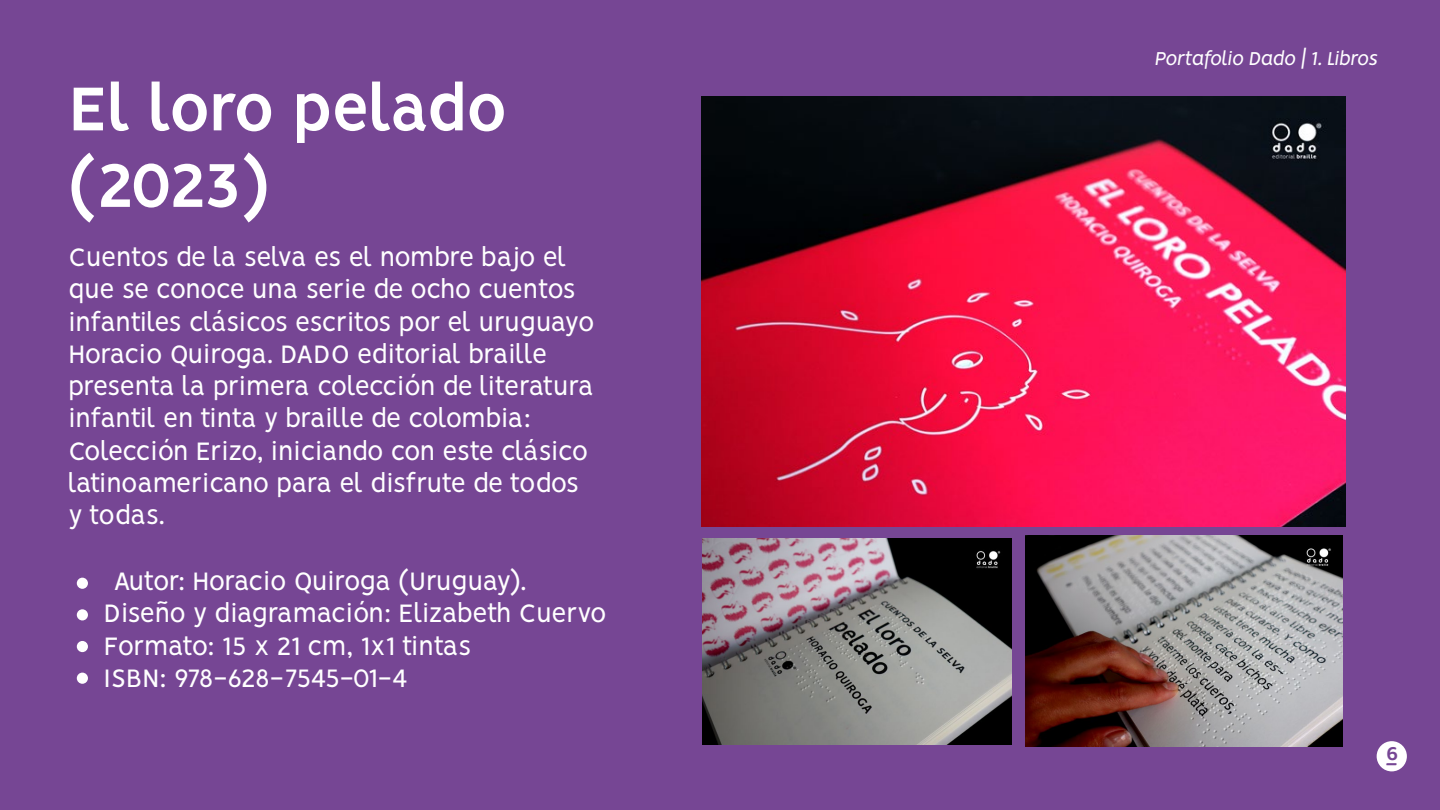
<style>
.page{position:relative;width:1440px;height:810px;background:#764694}
.page>*{position:absolute;margin:0;border:0;box-sizing:border-box;transform-origin:0 0}
.t1{font:700 69.75px/76.5px "Vision";letter-spacing:-.03em;color:#fff}
.t2{font:28.5px/32.2px "Vision";letter-spacing:-.03em;color:#fff}
.t3{font:italic 21px "Vision";color:#fff}
.t4{font:21px "Baloo 2";color:#764694}
</style>
<div class="page">
<div style="left:1377px;top:741px;width:30px;height:30px;background:#fff;border-radius:50%"></div>
<img style="left:1026px;top:536px;width:316px;height:211px">
<img style="left:701px;top:97px;width:645px;height:430px">
<img style="left:702px;top:538px;width:309px;height:206px">
<div style="left:77px;top:673px;width:11px;height:11px;background:#fff;border-radius:50%"></div>
<div style="left:77px;top:609px;width:11px;height:11px;background:#fff;border-radius:50%"></div>
<div style="left:77px;top:641px;width:11px;height:11px;background:#fff;border-radius:50%"></div>
<div style="left:77px;top:578px;width:11px;height:11px;background:#fff;border-radius:50%"></div>
<h1 class="t1" style="left:68px;top:77px;width:441px">El loro pelado (2023)</h1>
<p class="t2" style="left:68px;top:244px;width:528px">Cuentos de la selva es el nombre bajo el que se conoce una serie de ocho cuentos infantiles clásicos escritos por el uruguayo Horacio Quiroga. DADO editorial braille presenta la primera colección de literatura infantil en tinta y braille de colombia:<br>Colección Erizo, iniciando con este clásico latinoamericano para el disfrute de todos y todas.</p>
<p class="t2" style="left:104px;top:568px;width:504px;text-indent:9px">Autor: Horacio Quiroga (Uruguay).<br>Diseño y diagramación: Elizabeth Cuervo Formato: 15 x 21 cm, 1x1 tintas<br>ISBN: 978-628-7545-01-4</p>
<p class="t3" style="left:1155px;top:46px;width:224px">Portafolio Dado | 1. Libros</p>
<p class="t4" style="left:1387px;top:740px;width:13px">6_</p>
</div>
